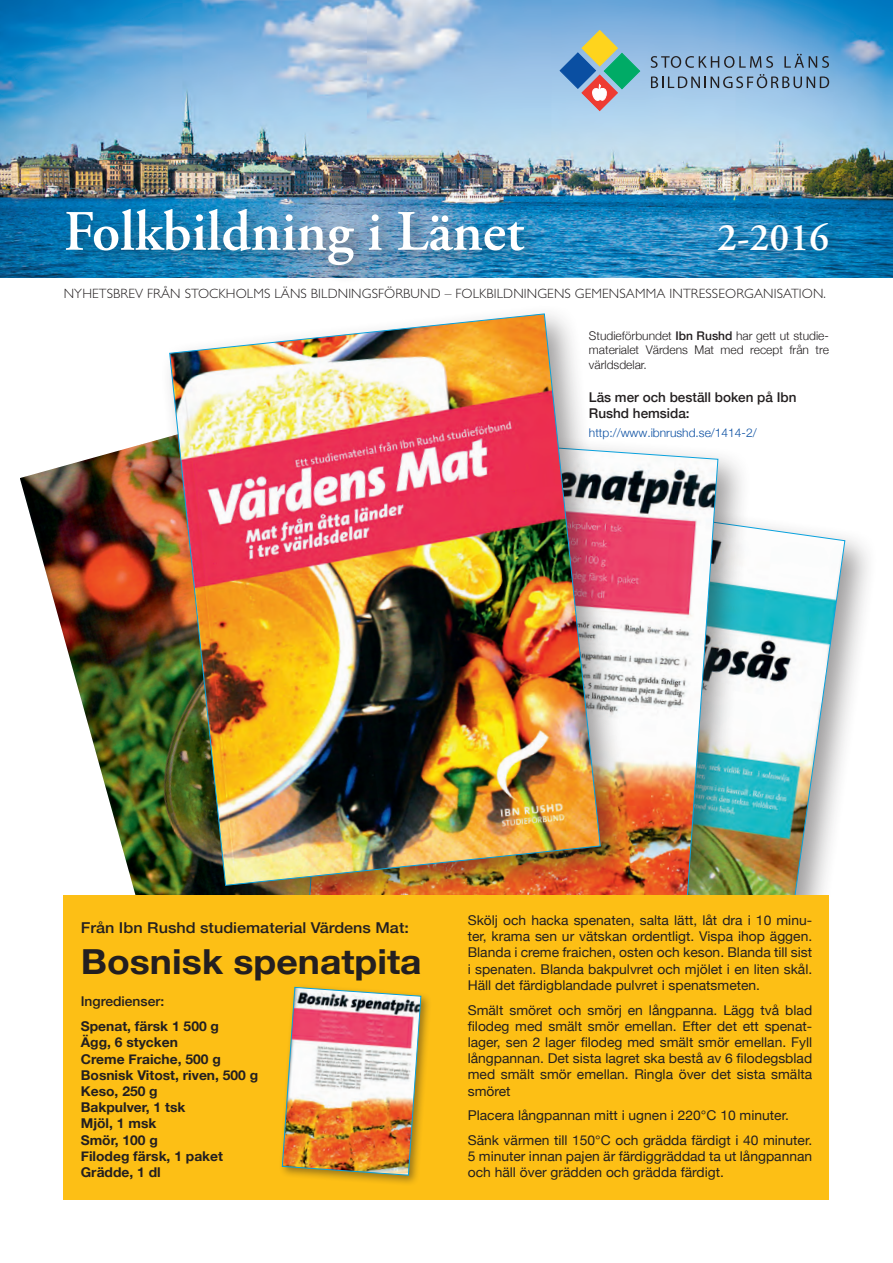
<style>
.page{position:relative;width:893px;height:1263px;background:#fff}
.page>*{position:absolute;margin:0;border:0;box-sizing:border-box;transform-origin:0 0}
.t1{font:600 57px "Adobe Garamond Pro";color:#fff}
.t2{font:600 39px "Adobe Garamond Pro";color:#fff}
.t3{font:700 34.5px "Helvetica Neue";color:#231f20;scale:1.08 1}
.t4{font:500 15px "Helvetica Neue";color:#231f20;scale:1.08 1}
.t5{font:13.5px/16.2px "Helvetica Neue";color:#231f20;text-align:justify}
.t6{font:700 13.5px/16.2px "Helvetica Neue";color:#231f20}
.t7{font:300 13.5px "Gill Sans Std";letter-spacing:.01em;color:#231f20}
.t8{font:500 13.5px/16.2px "Helvetica Neue";color:#231f20}
.t9{font:300 12px/14.4px "Helvetica Neue";color:#231f20;text-align:justify}
.t10{font:300 12px "Helvetica Neue";color:#0a4fa2}
.s1{font-weight:500}
</style>
<div class="page">
<img style="left:0;top:0;width:893px;height:278px">
<svg style="left:651px;top:74px;width:178px;height:14px;background:#7c99b5"></svg>
<svg style="left:651px;top:56px;width:122px;height:12px"></svg>
<svg style="left:784px;top:54px;width:45px;height:14px"></svg>
<svg style="left:559px;top:29px;width:82px;height:83px;background:#8fadb1"></svg>
<div style="left:60px;top:202px;width:788px;height:83px;background:#231f20;opacity:.45"></div>
<img style="left:20px;top:439px;width:139px;height:554px">
<div style="left:387px;top:478px;width:491px;height:626px;background:#231f20;opacity:.45"></div>
<svg style="left:752px;top:488px;width:93px;height:583px"></svg>
<div style="left:294px;top:422px;width:458px;height:605px;background:#231f20;opacity:.45"></div>
<img style="left:635px;top:432px;width:83px;height:463px">
<div style="left:159px;top:304px;width:476px;height:615px;background:#231f20;opacity:.45"></div>
<img style="left:169px;top:313px;width:432px;height:573px">
<div style="left:64px;top:895px;width:765px;height:304px;background:#fdbf15"></div>
<div style="left:279px;top:984px;width:153px;height:203px;background:#231f20;opacity:.45"></div>
<img style="left:282px;top:987px;width:139px;height:188px">
<h1 class="t1" style="left:64px;top:199px;width:462px">Folkbildning i Länet</h1>
<h2 class="t2" style="left:717px;top:215px;width:113px">2-2016</h2>
<p class="t7" style="left:64px;top:286px;width:764px">NYHETSBREV FRÅN STOCKHOLMS LÄNS BILDNINGSFÖRBUND – FOLKBILDNINGENS GEMENSAMMA INTRESSEORGANISATION.</p>
<p class="t9" style="left:589px;top:328px;width:241px">Studieförbundet <span class="s1">Ibn Rushd</span> har gett ut studie&shy;materialet Värdens Mat med recept från tre världsdelar.</p>
<p class="t8" style="left:589px;top:388px;width:209px">Läs mer och beställ boken på Ibn<br>Rushd hemsida:</p>
<p class="t10" style="left:589px;top:423px;width:169px">http://www.ibnrushd.se/1414-2/</p>
<p class="t4" style="left:81px;top:915px;width:305px">Från Ibn Rushd studiematerial Värdens Mat:</p>
<h3 class="t3" style="left:81px;top:935px;width:317px">Bosnisk spenatpita</h3>
<p class="t8" style="left:81px;top:992px;width:85px">Ingredienser:</p>
<p class="t6" style="left:81px;top:1018px;width:179px">Spenat, färsk 1 500 g<br>Ägg, 6 stycken<br>Creme Fraiche, 500 g<br>Bosnisk Vitost, riven, 500 g<br>Keso, 250 g<br>Bakpulver, 1 tsk<br>Mjöl, 1 msk<br>Smör, 100 g<br>Filodeg färsk, 1 paket<br>Grädde, 1 dl</p>
<p class="t5" style="left:468px;top:913px;width:346px">Skölj och hacka spenaten, salta lätt, låt dra i 10 minu&shy;ter, krama sen ur vätskan ordentligt. Vispa ihop äggen.<br>Blanda i creme fraichen, osten och keson. Blanda till sist i spenaten. Blanda bakpulvret och mjölet i en liten skål.<br>Häll det färdigblandade pulvret i spenatsmeten.</p>
<p class="t5" style="left:468px;top:1002px;width:346px">Smält smöret och smörj en långpanna. Lägg två blad filod-eg med smält smör emellan. Efter det ett spenat&shy;lager, sen 2 lager filodeg med smält smör emellan. Fyll långpannan. Det sista lagret ska bestå av 6 filodegsblad med smält smör emellan. Ringla över det sista smälta smöret</p>
<p class="t5" style="left:468px;top:1104px;width:346px;line-height:24.8px">Placera långpannan mitt i ugnen i 220°C 10 minuter.<br>Sänk värmen till 150°C och grädda färdigt i 40 minuter.</p>
<p class="t5" style="left:468px;top:1149px;width:346px">5 minuter innan pajen är färdiggräddad ta ut långpannan och häll över grädden och grädda färdigt.</p>
</div>
